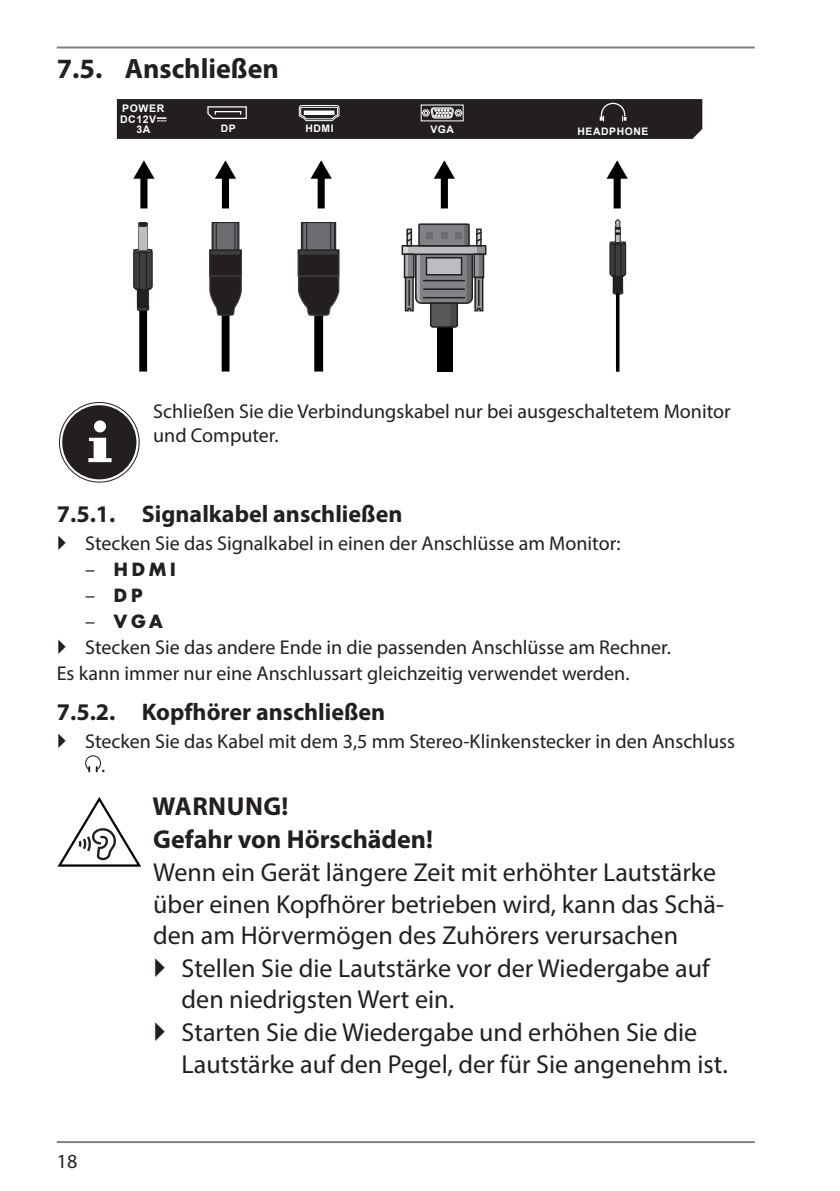
<style>
.page{position:relative;width:840px;height:1191px;background:#fff}
.page>*{position:absolute;margin:0;border:0;box-sizing:border-box;transform-origin:0 0}
.t1{font:700 28px "Myriad Pro";color:#231f20}
.t2{font:26px/31.8px "Myriad Pro";color:#231f20}
.t3{font:700 26px/33.2px "Myriad Pro";color:#231f20}
.t4{font:700 24px "Myriad Pro";color:#231f20}
.t5{font:20px/24px "Myriad Pro";color:#231f20}
.t6{font:700 20px "Futura PT";letter-spacing:.16em;color:#231f20}
.t7{font:700 10.4px/10.4px "Arial";letter-spacing:.055em;color:#fff;text-align:center}
.s1{font-family:"Myriad Pro";font-weight:400}
</style>
<div class="page">
<hr style="left:57px;top:46px;width:697px;height:2px;background:#808285">
<hr style="left:57px;top:1141px;width:697px;height:2px;background:#808285">
<svg style="left:117px;top:99px;width:585px;height:40px;background:#2d292a"></svg>
<div style="left:317px;top:177px;width:8px;height:31px;background:#444"></div>
<div style="left:317px;top:176px;width:7px;height:32px;background:#000001"></div>
<svg style="left:310px;top:160px;width:22px;height:21px"></svg>
<div style="left:440px;top:177px;width:8px;height:31px;background:#161616"></div>
<div style="left:440px;top:176px;width:7px;height:32px;background:#000001"></div>
<svg style="left:433px;top:160px;width:22px;height:21px"></svg>
<div style="left:613px;top:176px;width:7px;height:32px;background:#000001"></div>
<svg style="left:606px;top:160px;width:22px;height:21px"></svg>
<div style="left:140px;top:177px;width:8px;height:31px;background:#808080"></div>
<div style="left:140px;top:176px;width:7px;height:32px;background:#000001"></div>
<svg style="left:133px;top:160px;width:22px;height:21px"></svg>
<div style="left:314px;top:292px;width:9px;height:79px;background:#000001"></div>
<div style="left:437px;top:292px;width:15px;height:79px;background:#000001"></div>
<div style="left:301px;top:222px;width:34px;height:28px;border:1px solid #231f20"></div>
<svg style="left:304px;top:224px;width:28px;height:24px"></svg>
<div style="left:302px;top:222px;width:32px;height:28px;border:1px solid #231f20"></div>
<div style="left:306px;top:223px;width:24px;height:27px;background:#6c6d70"></div>
<div style="left:306px;top:222px;width:24px;height:28px;border:1px solid #231f20"></div>
<div style="left:298px;top:250px;width:41px;height:26px;background:#231f20"></div>
<div style="left:297px;top:249px;width:42px;height:28px;border:1px solid #3e3e3f"></div>
<div style="left:299px;top:250px;width:39px;height:5px;background:#3e3e3f"></div>
<div style="left:299px;top:250px;width:39px;height:5px;border:1px solid #231f20"></div>
<svg style="left:297px;top:275px;width:43px;height:42px"></svg>
<div style="left:221px;top:177px;width:8px;height:31px;background:#eee"></div>
<div style="left:222px;top:176px;width:7px;height:32px;background:#000001"></div>
<svg style="left:215px;top:160px;width:21px;height:19px"></svg>
<div style="left:221px;top:292px;width:8px;height:79px;background:#000001"></div>
<div style="left:139px;top:292px;width:8px;height:79px;background:#000001"></div>
<div style="left:212px;top:222px;width:27px;height:28px;border:1px solid #231f20"></div>
<div style="left:213px;top:223px;width:25px;height:27px;background:#4f4f51"></div>
<div style="left:213px;top:222px;width:25px;height:28px;border:1px solid #231f20"></div>
<div style="left:216px;top:223px;width:19px;height:27px;background:#6c6d70"></div>
<div style="left:216px;top:222px;width:19px;height:28px;border:1px solid #231f20"></div>
<div style="left:209px;top:250px;width:32px;height:26px;background:#231f20"></div>
<div style="left:209px;top:249px;width:33px;height:28px;border:1px solid #3e3e3f"></div>
<div style="left:210px;top:250px;width:30px;height:5px;background:#3e3e3f"></div>
<div style="left:210px;top:250px;width:31px;height:5px;border:1px solid #231f20"></div>
<svg style="left:209px;top:275px;width:33px;height:42px"></svg>
<svg style="left:609px;top:219px;width:16px;height:75px"></svg>
<svg style="left:615px;top:293px;width:4px;height:79px"></svg>
<svg style="left:133px;top:222px;width:19px;height:89px"></svg>
<svg style="left:401px;top:223px;width:85px;height:105px"></svg>
<svg style="left:59px;top:402px;width:80px;height:80px"></svg>
<div style="left:59px;top:402px;width:80px;height:80px;border:1px solid #231f20;border-radius:50%"></div>
<div style="left:62px;top:405px;width:74px;height:74px;background:#231f20;border-radius:50%"></div>
<div style="left:94px;top:420px;width:12px;height:12px;background:#fff;border-radius:50%"></div>
<svg style="left:88px;top:438px;width:23px;height:24px"></svg>
<svg style="left:85px;top:755px;width:16px;height:17px"></svg>
<svg style="left:57px;top:797px;width:84px;height:70px"></svg>
<h1 class="t1" style="left:57px;top:58px;width:223px">7.5. Anschließen</h1>
<p class="t7" style="left:120px;top:104px;width:48px">POWER<br>DC12V—<br>3A</p>
<p class="t7" style="left:221px;top:123px;width:16px">DP</p>
<p class="t7" style="left:305px;top:124px;width:30px">HDMI</p>
<p class="t7" style="left:430px;top:124px;width:25px">VGA</p>
<p class="t7" style="left:577px;top:126px;width:72px">HEADPHONE</p>
<p class="t5" style="left:153px;top:401px;width:578px">Schließen Sie die Verbindungskabel nur bei ausgeschaltetem Monitor und Computer.</p>
<p class="t4" style="left:57px;top:505px;width:347px">7.5.1. Signalkabel anschließen</p>
<p class="t5" style="left:85px;top:533px;width:536px">Stecken Sie das Signalkabel in einen der Anschlüsse am Monitor:</p>
<p class="t6" style="left:85px;top:561px;width:92px"><span class="s1">–</span> HDMI</p>
<p class="t6" style="left:85px;top:587px;width:59px"><span class="s1">–</span> DP</p>
<p class="t6" style="left:85px;top:613px;width:79px"><span class="s1">–</span> VGA</p>
<p class="t5" style="left:57px;top:636px;width:615px;line-height:26px;text-indent:28px">Stecken Sie das andere Ende in die passenden Anschlüsse am Rechner.<br>Es kann immer nur eine Anschlussart gleichzeitig verwendet werden.</p>
<p class="t4" style="left:57px;top:703px;width:330px">7.5.2. Kopfhörer anschließen</p>
<p class="t5" style="left:101px;top:731px;width:635px;text-indent:-16px">Stecken Sie das Kabel mit dem 3,5 mm Stereo-Klinkenstecker in den Anschluss .</p>
<h2 class="t3" style="left:152px;top:791px;width:282px">WARNUNG!<br>Gefahr von Hörschäden!</h2>
<h2 class="t2" style="left:153px;top:859px;width:572px;line-height:31.2px">Wenn ein Gerät längere Zeit mit erhöhter Lautstärke über einen Kopfhörer betrieben wird, kann das Schä&shy;den am Hörvermögen des Zuhörers verursachen</h2>
<h2 class="t2" style="left:181px;top:954px;width:547px">Stellen Sie die Lautstärke vor der Wiedergabe auf den niedrigsten Wert ein.<br>Starten Sie die Wiedergabe und erhöhen Sie die Lautstärke auf den Pegel, der für Sie angenehm ist.</h2>
<p class="t5" style="left:57px;top:1150px;width:22px">18</p>
</div>
